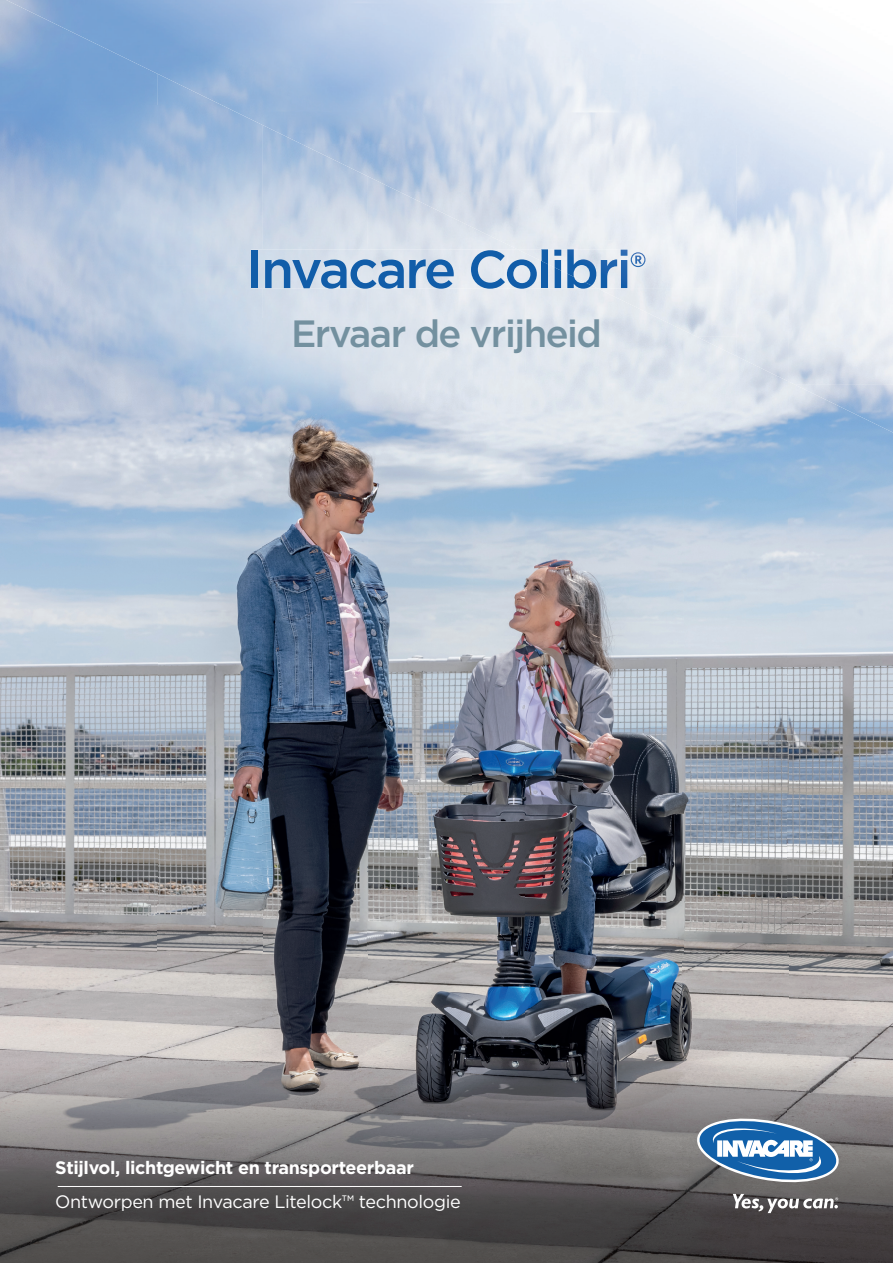
<style>
.page{position:relative;width:893px;height:1263px;background:#fff}
.page>*{position:absolute;margin:0;border:0;box-sizing:border-box;transform-origin:0 0}
.t1{font:500 53.1px "Gotham";letter-spacing:-.04em;color:#115da9}
.t2{font:500 37.95px "Gotham";letter-spacing:-.04em;color:#73909f}
.t3{font:18px "Gotham";letter-spacing:-.02em;color:#fff}
.t4{font:700 18px "Gotham";letter-spacing:-.02em;color:#fff}
</style>
<div class="page">
<img style="left:0;top:0;width:157px;height:1212px">
<img style="left:157px;top:96px;width:105px;height:965px">
<img style="left:262px;top:144px;width:106px;height:917px">
<img style="left:368px;top:192px;width:105px;height:869px">
<img style="left:473px;top:240px;width:52px;height:821px">
<img style="left:525px;top:289px;width:158px;height:772px">
<img style="left:683px;top:337px;width:105px;height:724px">
<img style="left:788px;top:385px;width:105px;height:878px">
<img style="left:252px;top:249px;width:265px;height:40px">
<img style="left:157px;top:1061px;width:631px;height:151px">
<img style="left:0;top:1212px;width:788px;height:51px">
<svg style="left:696px;top:1114px;width:144px;height:72px"></svg>
<svg style="left:733px;top:1194px;width:105px;height:19px"></svg>
<hr style="left:58px;top:1186px;width:404px;height:1px;background:#fff">
<img style="left:6px;top:0;width:470px;height:48px">
<img style="left:104px;top:48px;width:372px;height:48px">
<img style="left:203px;top:96px;width:273px;height:48px">
<img style="left:301px;top:144px;width:435px;height:48px">
<img style="left:736px;top:144px;width:53px;height:238px">
<img style="left:400px;top:192px;width:337px;height:48px">
<img style="left:498px;top:240px;width:239px;height:48px">
<img style="left:598px;top:288px;width:139px;height:49px">
<img style="left:696px;top:336px;width:41px;height:20px">
<img style="left:794px;top:384px;width:99px;height:48px">
<img style="left:517px;top:249px;width:111px;height:40px">
<img style="left:631px;top:252px;width:14px;height:15px">
<h1 class="t1" style="left:246px;top:239px;width:402px">Invacare Colibri<sup>®</sup></h1>
<h2 class="t2" style="left:291px;top:312px;width:312px">Ervaar de vrijheid</h2>
<p class="t4" style="left:55px;top:1155px;width:360px">Stijlvol, lichtgewicht en transporteerbaar</p>
<p class="t3" style="left:55px;top:1192px;width:407px">Ontworpen met Invacare Litelock™ technologie</p>
</div>
